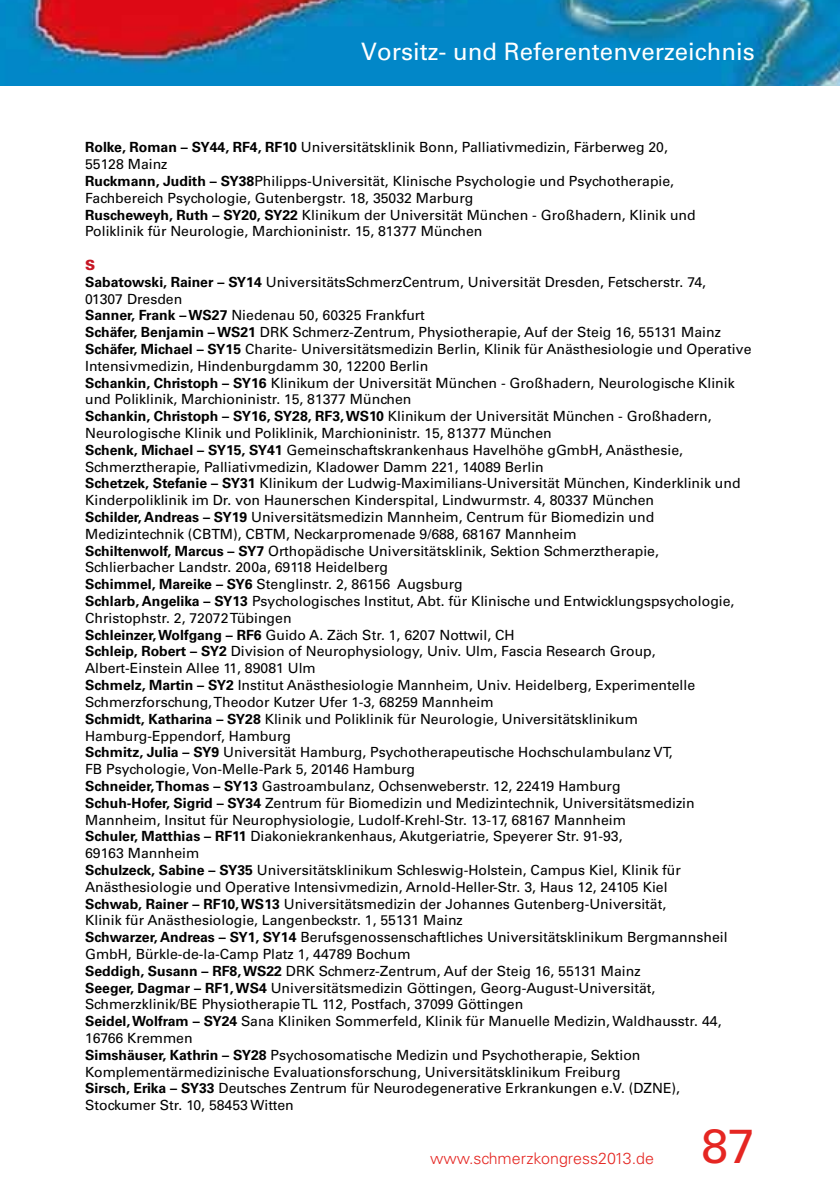
<style>
.page{position:relative;width:840px;height:1191px;background:#fff}
.page>*{position:absolute;margin:0;border:0;box-sizing:border-box;transform-origin:0 0}
.t1{font:48px "Univers LT";color:#e52622}
.t2{font:24px "Univers LT";color:#fff}
.t3{font:300 16px "Univers LT";color:#e52622}
.t4{font:14px/16.8px "Univers LT";color:#000}
.s1{font-weight:700}
.s2{font-weight:900;color:#c61624}
</style>
<div class="page">
<img style="left:0;top:0;width:839px;height:85px">
<h2 class="t2" style="left:361px;top:37px;width:395px">Vorsitz- und Referentenverzeichnis</h2>
<p class="t4" style="left:85px;top:139px;width:611px"><span class="s1">Rolke, Roman – SY44, RF4, RF10</span> Universitätsklinik Bonn, Palliativmedizin, Färberweg 20, 55128 Mainz<br><span class="s1">Ruckmann, Judith – SY38</span>Philipps-Universität, Klinische Psychologie und Psychotherapie, Fachbereich Psychologie, Gutenbergstr. 18, 35032 Marburg<br><span class="s1">Ruscheweyh, Ruth – SY20, SY22</span> Klinikum der Universität München - Großhadern, Klinik und Poliklinik für Neurologie, Marchioninistr. 15, 81377 München</p>
<p class="t4" style="left:85px;top:257px;width:667px"><span class="s2">S<br></span><span class="s1">Sabatowski, Rainer – SY14</span> UniversitätsSchmerzCentrum, Universität Dresden, Fetscherstr. 74,<br>01307 Dresden<br><span class="s1">Sanner, Frank – WS27</span> Niedenau 50, 60325 Frankfurt<br><span class="s1">Schäfer, Benjamin – WS21</span> DRK Schmerz-Zentrum, Physiotherapie, Auf der Steig 16, 55131 Mainz <span class="s1">Schäfer, Michael – SY15</span> Charite- Universitätsmedizin Berlin, Klinik für Anästhesiologie und Operative Intensivmedizin, Hindenburgdamm 30, 12200 Berlin<br><span class="s1">Schankin, Christoph – SY16</span> Klinikum der Universität München - Großhadern, Neurologische Klinik und Poliklinik, Marchioninistr. 15, 81377 München<br><span class="s1">Schankin, Christoph – SY16, SY28, RF3, WS10</span> Klinikum der Universität München - Großhadern, Neurologische Klinik und Poliklinik, Marchioninistr. 15, 81377 München<br><span class="s1">Schenk, Michael – SY15, SY41</span> Gemeinschaftskrankenhaus Havelhöhe gGmbH, Anästhesie, Schmerztherapie, Palliativmedizin, Kladower Damm 221, 14089 Berlin<br><span class="s1">Schetzek, Stefanie – SY31</span> Klinikum der Ludwig-Maximilians-Universität München, Kinderklinik und Kinderpoliklinik im Dr. von Haunerschen Kinderspital, Lindwurmstr. 4, 80337 München<br><span class="s1">Schilder, Andreas – SY19</span> Universitätsmedizin Mannheim, Centrum für Biomedizin und Medizintechnik (CBTM), CBTM, Neckarpromenade 9/688, 68167 Mannheim<br><span class="s1">Schiltenwolf, Marcus – SY7</span> Orthopädische Universitätsklinik, Sektion Schmerztherapie, Schlierbacher Landstr. 200a, 69118 Heidelberg<br><span class="s1">Schimmel, Mareike – SY6</span> Stenglinstr. 2, 86156 Augsburg<br><span class="s1">Schlarb, Angelika – SY13</span> Psychologisches Institut, Abt. für Klinische und Entwicklungspsychologie, Christophstr. 2, 72072 Tübingen<br><span class="s1">Schleinzer, Wolfgang – RF6</span> Guido A. Zäch Str. 1, 6207 Nottwil, CH<br><span class="s1">Schleip, Robert – SY2</span> Division of Neurophysiology, Univ. Ulm, Fascia Research Group, Albert-Einstein Allee 11, 89081 Ulm<br><span class="s1">Schmelz, Martin – SY2</span> Institut Anästhesiologie Mannheim, Univ. Heidelberg, Experimentelle Schmerzforschung, Theodor Kutzer Ufer 1-3, 68259 Mannheim<br><span class="s1">Schmidt, Katharina – SY28</span> Klinik und Poliklinik für Neurologie, Universitätsklinikum Hamburg-Eppendorf, Hamburg<br><span class="s1">Schmitz, Julia – SY9</span> Universität Hamburg, Psychotherapeutische Hochschulambulanz VT,<br>FB Psychologie, Von-Melle-Park 5, 20146 Hamburg<br><span class="s1">Schneider, Thomas – SY13</span> Gastroambulanz, Ochsenweberstr. 12, 22419 Hamburg<br><span class="s1">Schuh-Hofer, Sigrid – SY34</span> Zentrum für Biomedizin und Medizintechnik, Universitätsmedizin Mannheim, Insitut für Neurophysiologie, Ludolf-Krehl-Str. 13-17, 68167 Mannheim<br><span class="s1">Schuler, Matthias – RF11</span> Diakoniekrankenhaus, Akutgeriatrie, Speyerer Str. 91-93,<br>69163 Mannheim<br><span class="s1">Schulzeck, Sabine – SY35</span> Universitätsklinikum Schleswig-Holstein, Campus Kiel, Klinik für Anästhesiologie und Operative Intensivmedizin, Arnold-Heller-Str. 3, Haus 12, 24105 Kiel<br><span class="s1">Schwab, Rainer – RF10, WS13</span> Universitätsmedizin der Johannes Gutenberg-Universität,<br>Klinik für Anästhesiologie, Langenbeckstr. 1, 55131 Mainz<br><span class="s1">Schwarzer, Andreas – SY1, SY14</span> Berufsgenossenschaftliches Universitätsklinikum Bergmannsheil GmbH, Bürkle-de-la-Camp Platz 1, 44789 Bochum<br><span class="s1">Seddigh, Susann – RF8, WS22</span> DRK Schmerz-Zentrum, Auf der Steig 16, 55131 Mainz<br><span class="s1">Seeger, Dagmar – RF1, WS4</span> Universitätsmedizin Göttingen, Georg-August-Universität, Schmerzklinik/BE Physiotherapie TL 112, Postfach, 37099 Göttingen<br><span class="s1">Seidel, Wolfram – SY24</span> Sana Kliniken Sommerfeld, Klinik für Manuelle Medizin, Waldhausstr. 44, 16766 Kremmen<br><span class="s1">Simshäuser, Kathrin – SY28</span> Psychosomatische Medizin und Psychotherapie, Sektion Komplementärmedizinische Evaluationsforschung, Universitätsklinikum Freiburg<br><span class="s1">Sirsch, Erika – SY33</span> Deutsches Zentrum für Neurodegenerative Erkrankungen e.V. (DZNE), Stockumer Str. 10, 58453 Witten</p>
<p class="t3" style="left:430px;top:1149px;width:225px">www.schmerzkongress2013.de</p>
<h1 class="t1" style="left:701px;top:1117px;width:55px">87</h1>
</div>
